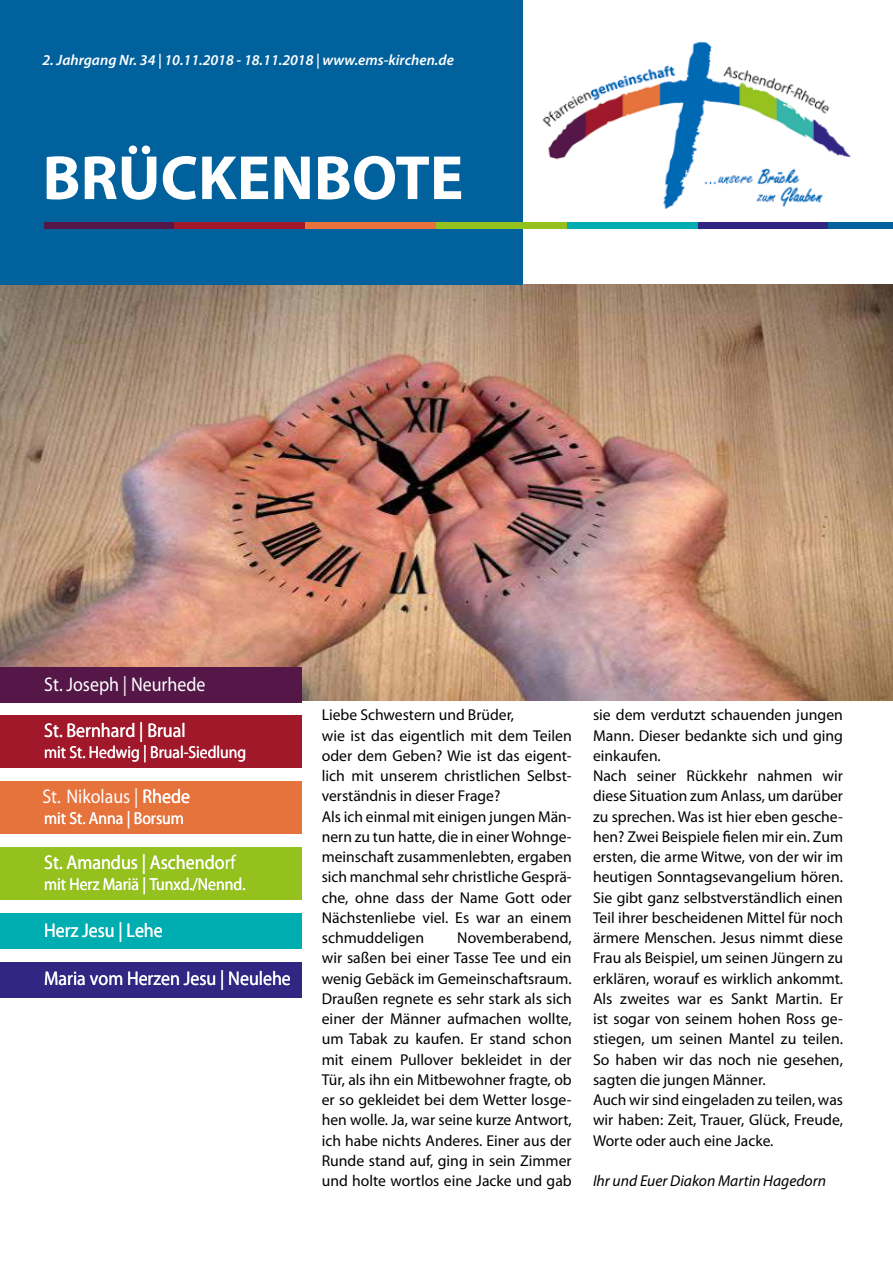
<style>
.page{position:relative;width:893px;height:1263px;background:#fff}
.page>*{position:absolute;margin:0;border:0;box-sizing:border-box;transform-origin:0 0}
.t1{font:700 63px "Myriad Pro";color:#fff}
.t2{font:19.8px "Myriad Pro";color:#fff;scale:.9 1}
.t3{font:17.4px "Myriad Pro";color:#fff;scale:.9 1}
.t4{font:15.75px/20.2px "Myriad Pro";color:#000}
.t5{font:italic 15.75px "Myriad Pro";color:#000}
.t6{font:italic 600 15px "Myriad Pro";color:#fff}
</style>
<div class="page">
<img style="left:0;top:285px;width:893px;height:415px">
<div style="left:0;top:0;width:522px;height:285px;background:#00619d"></div>
<img style="left:542px;top:41px;width:309px;height:168px">
<div style="left:43px;top:222px;width:131px;height:6px;background:#541747"></div>
<div style="left:697px;top:222px;width:131px;height:6px;background:#312783"></div>
<div style="left:567px;top:222px;width:130px;height:6px;background:#00adb1"></div>
<div style="left:436px;top:222px;width:131px;height:6px;background:#95c11f"></div>
<div style="left:305px;top:222px;width:131px;height:6px;background:#e6723c"></div>
<div style="left:174px;top:222px;width:131px;height:6px;background:#a1182b"></div>
<div style="left:828px;top:222px;width:65px;height:6px;background:#00619d"></div>
<div style="left:0;top:962px;width:302px;height:35px;background:#312783"></div>
<div style="left:0;top:913px;width:302px;height:35px;background:#00adb1"></div>
<div style="left:0;top:847px;width:302px;height:53px;background:#95c11f"></div>
<div style="left:0;top:715px;width:302px;height:53px;background:#a1182b"></div>
<div style="left:0;top:781px;width:302px;height:53px;background:#e6723c"></div>
<div style="left:0;top:668px;width:302px;height:35px;background:#541747"></div>
<p class="t6" style="left:43px;top:51px;width:413px">2. Jahrgang Nr. 34 | 10.11.2018 - 18.11.2018 | www.ems-kirchen.de</p>
<h1 class="t1" style="left:43px;top:137px;width:422px">BRÜCKENBOTE</h1>
<p class="t2" style="left:44px;top:672px;width:181px">St. Joseph | Neurhede</p>
<p class="t2" style="left:44px;top:718px;width:159px">St. Bernhard | Brual</p>
<p class="t3" style="left:44px;top:741px;width:226px">mit St. Hedwig | Brual-Siedlung</p>
<p class="t2" style="left:42px;top:784px;width:159px">St. Bernhard | Brual</p>
<p class="t2" style="left:66px;top:784px;width:139px">Nikolaus | Rhede</p>
<p class="t3" style="left:44px;top:807px;width:157px">mit St. Anna | Borsum</p>
<p class="t2" style="left:44px;top:850px;width:214px">St. Amandus | Aschendorf</p>
<p class="t3" style="left:44px;top:873px;width:225px">mit Herz Mariä | Tunxd./Nennd.</p>
<p class="t2" style="left:44px;top:918px;width:133px">Herz Jesu | Lehe</p>
<p class="t2" style="left:44px;top:966px;width:276px">Maria vom Herzen Jesu | Neulehe</p>
<p class="t4" style="left:322px;top:705px;width:252px">Liebe Schwestern und Brüder,<br>wie ist das eigentlich mit dem Teilen oder dem Geben? Wie ist das eigent&shy;lich mit unserem christlichen Selbst&shy;verständnis in dieser Frage?<br>Als ich einmal mit einigen jungen Män&shy;nern zu tun hatte, die in einer Wohnge&shy;meinschaft zusammenlebten, ergaben sich manchmal sehr christliche Gesprä&shy;che, ohne dass der Name Gott oder Nächstenliebe viel. Es war an einem schmuddeligen</p>
<p class="t4" style="left:322px;top:927px;width:252px;text-align:justify;text-indent:136px">Novemberabend, wir saßen bei einer Tasse Tee und ein wenig Gebäck im Gemeinschaftsraum.<br>Draußen regnete es sehr stark als sich einer der Männer aufmachen wollte, um Tabak zu kaufen. Er stand schon mit einem Pullover bekleidet in der Tür, als ihn ein Mitbewohner fragte, ob er so gekleidet bei dem Wetter losge&shy;hen wolle. Ja, war seine kurze Antwort, ich habe nichts Anderes. Einer aus der Runde stand auf, ging in sein Zimmer und holte wortlos eine Jacke und gab</p>
<p class="t4" style="left:593px;top:705px;width:251px">sie dem verdutzt schauenden jungen Mann. Dieser bedankte sich und ging einkaufen.<br>Nach seiner Rückkehr nahmen wir diese Situation zum Anlass, um darüber zu sprechen. Was ist hier eben gesche&shy;hen? Zwei Beispiele fielen mir ein. Zum ersten, die arme Witwe, von der wir im heutigen Sonntagsevangelium hören.<br>Sie gibt ganz selbstverständlich einen Teil ihrer bescheidenen Mittel für noch ärmere Menschen. Jesus nimmt diese Frau als Beispiel, um seinen Jüngern zu erklären, worauf es wirklich ankommt.<br>Als zweites war es Sankt Martin. Er ist sogar von seinem hohen Ross ge&shy;stiegen, um seinen Mantel zu teilen.<br>So haben wir das noch nie gesehen, sagten die jungen Männer.<br>Auch wir sind eingeladen zu teilen, was wir haben: Zeit, Trauer, Glück, Freude, Worte oder auch eine Jacke.</p>
<p class="t5" style="left:593px;top:1171px;width:235px">Ihr und Euer Diakon Martin Hagedorn</p>
</div>
